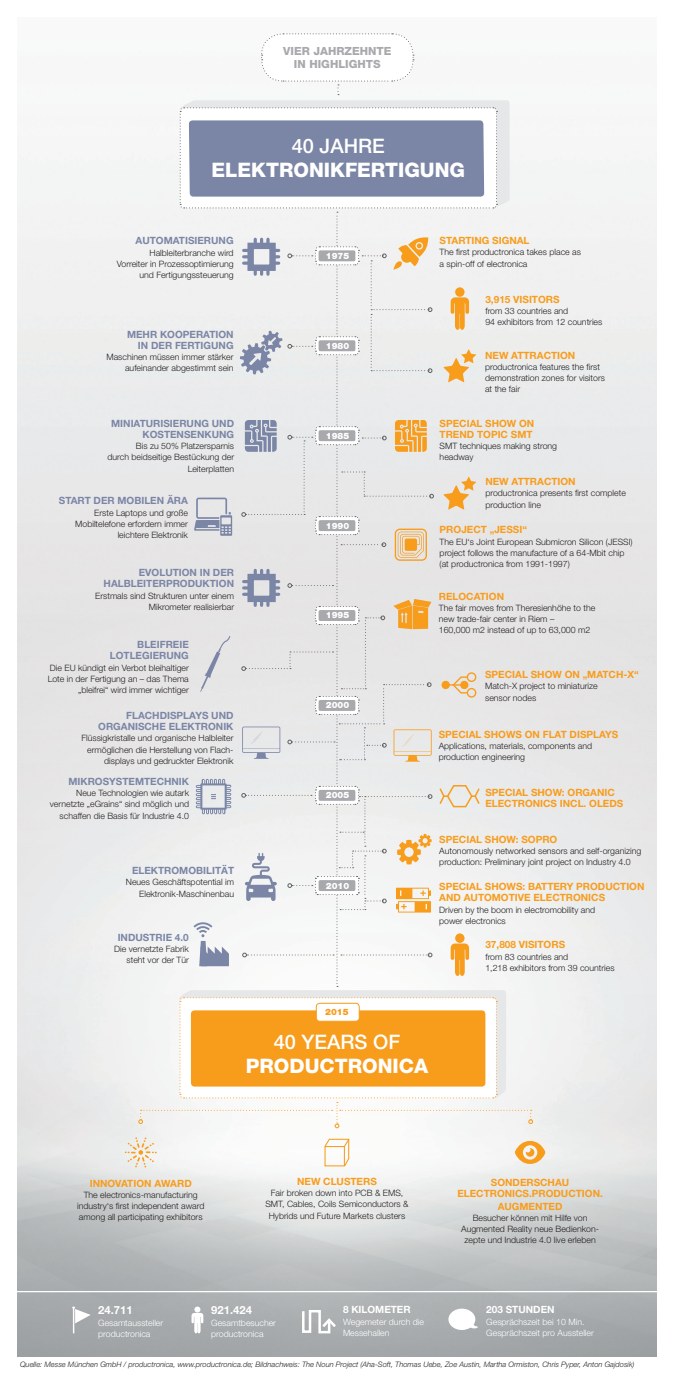
<style>
.page{position:relative;width:674px;height:1382px;background:#fff}
.page>*{position:absolute;margin:0;border:0;box-sizing:border-box;transform-origin:0 0}
.t1{font:800 20px "Helvetica Neue";color:#fff}
.t2{font:500 20px "Helvetica Neue";color:#fff}
.t3{font:800 11.25px "Helvetica Neue";color:#a8a9ad}
.t4{font:700 11.25px "Helvetica Neue";color:#fff}
.t5{font:700 10px/11.2px "Helvetica Neue";color:#f89c1c}
.t6{font:700 10px/11.2px "Helvetica Neue";color:#7b86a6;text-align:right}
.t7{font:700 10px "Helvetica Neue";color:#fff}
.t8{font:300 8.75px/11.2px "Helvetica Neue";color:#231f20}
.t9{font:300 8.75px/11.2px "Helvetica Neue";color:#fff}
.t10{font:900 8.75px "Helvetica Neue";color:#fff}
.t11{font:900 8.75px "Helvetica Neue";color:#f89c1c}
.t12{font:italic 300 7.5px "Helvetica Neue";color:#231f20}
</style>
<div class="page">
<img style="left:18px;top:109px;width:638px;height:1248px">
<svg style="left:125px;top:1137px;width:32px;height:30px"></svg>
<svg style="left:514px;top:1141px;width:31px;height:23px"></svg>
<svg style="left:323px;top:1138px;width:27px;height:29px"></svg>
<hr style="left:8px;top:1291px;width:665px;height:1px;background:#fff">
<svg style="left:72px;top:1306px;width:19px;height:27px"></svg>
<svg style="left:191px;top:1306px;width:12px;height:27px"></svg>
<svg style="left:300px;top:1309px;width:38px;height:26px"></svg>
<svg style="left:448px;top:1309px;width:29px;height:21px"></svg>
<svg style="left:138px;top:33px;width:394px;height:1095px"></svg>
<p class="t3" style="left:283px;top:45px;width:110px">VIER JAHRZEHNTE</p>
<p class="t3" style="left:294px;top:57px;width:88px">IN HIGHLIGHTS</p>
<p class="t2" style="left:291px;top:134px;width:94px">40 JAHRE</p>
<p class="t1" style="left:211px;top:158px;width:255px">ELEKTRONIKFERTIGUNG</p>
<p class="t6" style="left:135px;top:235px;width:99px">AUTOMATISIERUNG</p>
<p class="t8" style="left:149px;top:247px;width:85px">Halbleiterbranche wird</p>
<p class="t8" style="left:117px;top:258px;width:118px">Vorreiter in Prozessoptimierung</p>
<p class="t8" style="left:139px;top:269px;width:95px">und Fertigungssteuerung</p>
<p class="t6" style="left:127px;top:328px;width:108px">MEHR KOOPERATION<br>IN DER FERTIGUNG</p>
<p class="t8" style="left:106px;top:351px;width:129px;text-align:right">Maschinen müssen immer stärker aufeinander abgestimmt sein</p>
<p class="t6" style="left:111px;top:417px;width:124px">MINIATURISIERUNG UND<br>KOSTENSENKUNG</p>
<p class="t8" style="left:107px;top:440px;width:128px;text-align:right">Bis zu 50% Platzersparnis<br>durch beidseitige Bestückung der<br>Leiterplatten</p>
<p class="t6" style="left:59px;top:495px;width:130px">START DER MOBILEN ÄRA</p>
<p class="t8" style="left:75px;top:507px;width:114px;text-align:right">Erste Laptops und große<br>Mobiltelefone erfordern immer leichtere Elektronik</p>
<p class="t6" style="left:139px;top:567px;width:97px">EVOLUTION IN DER</p>
<p class="t6" style="left:103px;top:578px;width:132px">HALBLEITERPRODUKTION</p>
<p class="t8" style="left:95px;top:590px;width:140px;text-align:right">Erstmals sind Strukturen unter einem<br>Mikrometer realisierbar</p>
<p class="t6" style="left:137px;top:639px;width:53px">BLEIFREIE</p>
<p class="t6" style="left:110px;top:650px;width:80px">LOTLEGIERUNG</p>
<p class="t8" style="left:48px;top:662px;width:143px;text-align:right">Die EU kündigt ein Verbot bleihaltiger<br>Lote in der Fertigung an – das Thema „bleifrei“ wird immer wichtiger</p>
<p class="t6" style="left:98px;top:709px;width:137px">FLACHDISPLAYS UND<br>ORGANISCHE ELEKTRONIK</p>
<p class="t8" style="left:81px;top:732px;width:153px;text-align:right">Flüssigkristalle und organische Halbleiter ermöglichen die Herstellung von Flach&shy;displays und gedruckter Elektronik</p>
<p class="t6" style="left:68px;top:775px;width:122px">MIKROSYSTEMTECHNIK</p>
<p class="t8" style="left:50px;top:787px;width:141px;text-align:right">Neue Technologien wie autark vernetzte „eGrains“ sind möglich und schaffen die Basis für Industrie 4.0</p>
<p class="t6" style="left:132px;top:865px;width:104px">ELEKTROMOBILITÄT</p>
<p class="t8" style="left:126px;top:876px;width:110px;text-align:right">Neues Geschäftspotential im<br>Elektronik-Maschinenbau</p>
<p class="t6" style="left:118px;top:931px;width:73px">INDUSTRIE 4.0</p>
<p class="t8" style="left:114px;top:943px;width:76px">Die vernetzte Fabrik</p>
<p class="t8" style="left:126px;top:954px;width:64px">steht vor der Tür</p>
<p class="t10" style="left:326px;top:250px;width:25px">1975</p>
<p class="t10" style="left:326px;top:340px;width:25px">1980</p>
<p class="t10" style="left:326px;top:430px;width:25px">1985</p>
<p class="t10" style="left:326px;top:520px;width:25px">1990</p>
<p class="t10" style="left:326px;top:610px;width:25px">1995</p>
<p class="t10" style="left:326px;top:700px;width:25px">2000</p>
<p class="t10" style="left:326px;top:790px;width:25px">2005</p>
<p class="t10" style="left:326px;top:880px;width:25px">2010</p>
<p class="t5" style="left:439px;top:235px;width:91px">STARTING SIGNAL</p>
<p class="t8" style="left:439px;top:246px;width:143px">The first productronica takes place as a spin-off of electronica</p>
<p class="t5" style="left:485px;top:293px;width:76px">3,915 VISITORS</p>
<p class="t8" style="left:485px;top:305px;width:118px">from 33 countries and<br>94 exhibitors from 12 countries</p>
<p class="t5" style="left:485px;top:349px;width:92px">NEW ATTRACTION</p>
<p class="t8" style="left:485px;top:361px;width:121px">productronica features the first demonstration zones for visitors at the fair</p>
<p class="t5" style="left:439px;top:417px;width:96px">SPECIAL SHOW ON<br>TREND TOPIC SMT</p>
<p class="t8" style="left:439px;top:440px;width:119px">SMT techniques making strong headway</p>
<p class="t5" style="left:485px;top:476px;width:92px">NEW ATTRACTION</p>
<p class="t8" style="left:485px;top:488px;width:142px">productronica presents first complete production line</p>
<p class="t5" style="left:439px;top:524px;width:89px">PROJECT „JESSI“</p>
<p class="t8" style="left:439px;top:536px;width:194px">The EU‘s Joint European Submicron Silicon (JESSI) project follows the manufacture of a 64-Mbit chip (at productronica from 1991-1997)</p>
<p class="t5" style="left:438px;top:590px;width:67px">RELOCATION</p>
<p class="t8" style="left:438px;top:602px;width:158px">The fair moves from Theresienhöhe to the new trade-fair center in Riem –</p>
<p class="t8" style="left:438px;top:624px;width:153px">160,000 m2 instead of up to 63,000 m2</p>
<p class="t5" style="left:485px;top:669px;width:155px">SPECIAL SHOW ON „MATCH-X“</p>
<p class="t8" style="left:485px;top:680px;width:114px">Match-X project to miniaturize sensor nodes</p>
<p class="t5" style="left:438px;top:729px;width:181px">SPECIAL SHOWS ON FLAT DISPLAYS</p>
<p class="t8" style="left:438px;top:740px;width:155px">Applications, materials, components and production engineering</p>
<p class="t5" style="left:485px;top:786px;width:139px">SPECIAL SHOW: ORGANIC<br>ELECTRONICS INCL. OLEDS</p>
<p class="t5" style="left:439px;top:833px;width:120px">SPECIAL SHOW: SOPRO</p>
<p class="t8" style="left:439px;top:845px;width:203px">Autonomously networked sensors and self-organizing production: Preliminary joint project on Industry 4.0</p>
<p class="t5" style="left:439px;top:881px;width:207px">SPECIAL SHOWS: BATTERY PRODUCTION<br>AND AUTOMOTIVE ELECTRONICS</p>
<p class="t8" style="left:439px;top:904px;width:157px">Driven by the boom in electromobility and power electronics</p>
<p class="t5" style="left:485px;top:939px;width:81px">37,808 VISITORS</p>
<p class="t8" style="left:485px;top:951px;width:131px">from 83 countries and<br>1,218 exhibitors from 39 countries</p>
<p class="t11" style="left:325px;top:1007px;width:25px">2015</p>
<p class="t2" style="left:273px;top:1030px;width:128px">40 YEARS OF</p>
<p class="t1" style="left:246px;top:1054px;width:184px">PRODUCTRONICA</p>
<p class="t5" style="left:90px;top:1177px;width:103px">INNOVATION AWARD</p>
<p class="t8" style="left:77px;top:1189px;width:129px;text-align:center">The electronics-manufacturing industry‘s first independent award among all participating exhibitors</p>
<p class="t5" style="left:297px;top:1175px;width:81px">NEW CLUSTERS</p>
<p class="t8" style="left:265px;top:1187px;width:144px;text-align:center">Fair broken down into PCB &amp; EMS,<br>SMT, Cables, Coils Semiconductors &amp;<br>Hybrids und Future Markets clusters</p>
<p class="t4" style="left:98px;top:1303px;width:36px">24.711</p>
<p class="t9" style="left:98px;top:1317px;width:66px">Gesamtaussteller</p>
<p class="t9" style="left:98px;top:1328px;width:54px">productronica</p>
<p class="t4" style="left:211px;top:1303px;width:42px">921.424</p>
<p class="t9" style="left:211px;top:1317px;width:66px">Gesamtbesucher</p>
<p class="t9" style="left:211px;top:1328px;width:54px">productronica</p>
<p class="t7" style="left:343px;top:1303px;width:69px">8 KILOMETER</p>
<p class="t9" style="left:343px;top:1316px;width:83px">Wegemeter durch die<br>Messehallen</p>
<p class="t5" style="left:490px;top:1176px;width:80px">SONDERSCHAU</p>
<p class="t5" style="left:457px;top:1187px;width:147px;line-height:12.5px;text-align:center">ELECTRONICS.PRODUCTION.<br>AUGMENTED</p>
<p class="t8" style="left:461px;top:1212px;width:139px;text-align:center">Besucher können mit Hilfe von<br>Augmented Reality neue Bedienkon&shy;zepte und Industrie 4.0 live erleben</p>
<p class="t7" style="left:486px;top:1303px;width:70px">203 STUNDEN</p>
<p class="t9" style="left:486px;top:1316px;width:109px">Gesprächszeit bei 10 Min.<br>Gesprächszeit pro Aussteller</p>
<p class="t12" style="left:20px;top:1360px;width:615px">Quelle: Messe München GmbH / productronica, www.productronica.de; Bildnachweis: The Noun Project (Aha-Soft, Thomas Uebe, Zoe Austin, Martha Ormiston, Chris Pyper, Anton Gajdosik)</p>
</div>
